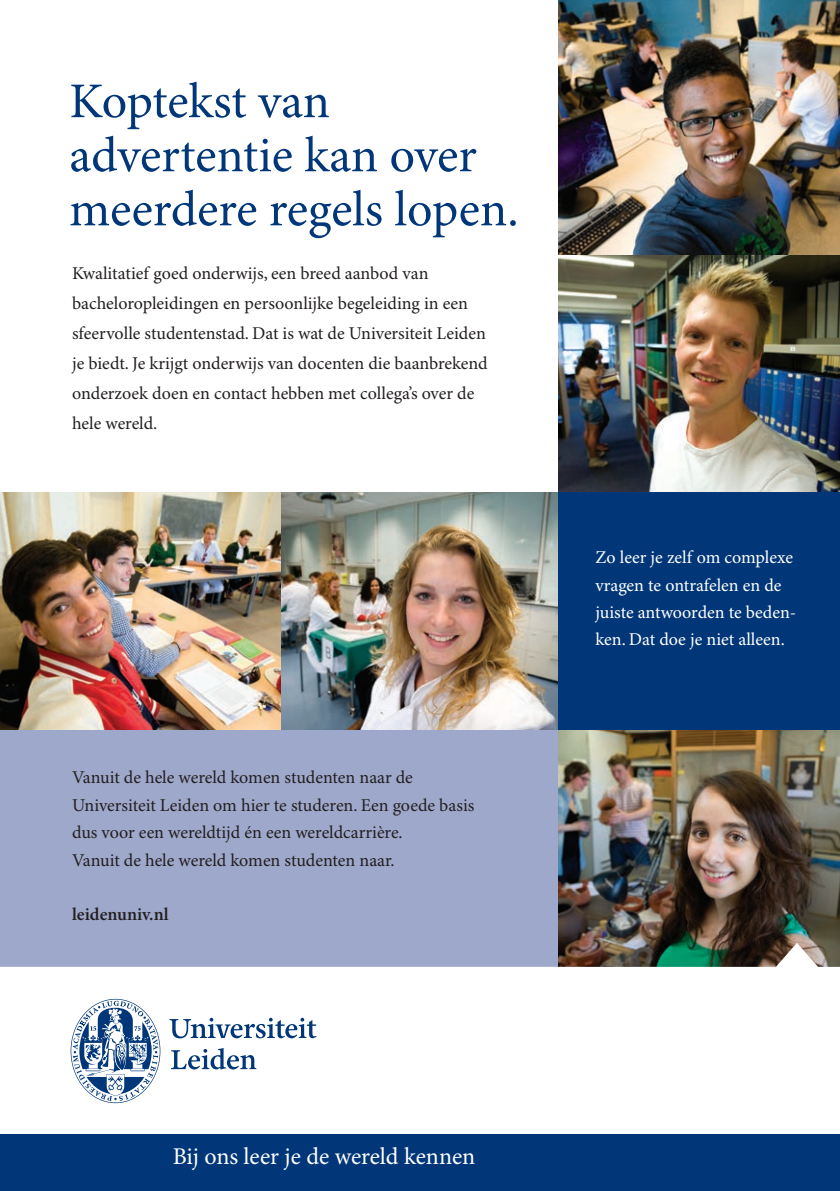
<style>
.page{position:relative;width:840px;height:1191px;background:#fff}
.page>*{position:absolute;margin:0;border:0;box-sizing:border-box;transform-origin:0 0}
.t1{font:50px/54px "Minion Pro";letter-spacing:-.005em;color:#013778}
.t2{font:24px "Minion Pro";color:#fff}
.t3{font:18px/30px "Minion Pro";color:#231f20}
.t4{font:18px/27.4px "Minion Pro";color:#fff}
.t5{font:600 18px "Minion Pro";color:#231f20}
</style>
<div class="page">
<img style="left:0;top:492px;width:557px;height:238px">
<div style="left:0;top:730px;width:557px;height:237px;background:#9ea8ca"></div>
<img style="left:557px;top:0;width:282px;height:493px">
<img style="left:557px;top:730px;width:282px;height:213px">
<div style="left:557px;top:493px;width:282px;height:237px;background:#013778"></div>
<div style="left:0;top:1134px;width:839px;height:57px;background:#013778"></div>
<svg style="left:0;top:943px;width:839px;height:56px"></svg>
<svg style="left:169px;top:1017px;width:147px;height:52px"></svg>
<svg style="left:71px;top:999px;width:89px;height:104px"></svg>
<h1 class="t1" style="left:69px;top:76px;width:450px">Koptekst van advertentie kan over meerdere regels lopen.</h1>
<p class="t3" style="left:72px;top:259px;width:417px">Kwalitatief goed onderwijs, een breed aanbod van bacheloropleidingen en persoonlijke begeleiding in een sfeervolle studentenstad. Dat is wat de Universiteit Leiden je biedt. Je krijgt onderwijs van docenten die baanbrekend onderzoek doen en contact hebben met collega’s over de hele wereld.</p>
<p class="t3" style="left:72px;top:764px;width:403px;line-height:27.4px">Vanuit de hele wereld komen studenten naar de Universiteit Leiden om hier te studeren. Een goede basis dus voor een wereldtijd én een wereldcarrière.<br>Vanuit de hele wereld komen studenten naar.</p>
<p class="t5" style="left:72px;top:904px;width:98px">leidenuniv.nl</p>
<p class="t4" style="left:595px;top:544px;width:202px">Zo leer je zelf om complexe vragen te ontrafelen en de juiste antwoorden te beden&shy;ken. Dat doe je niet alleen.</p>
<h2 class="t2" style="left:173px;top:1142px;width:304px">Bij ons leer je de wereld kennen</h2>
</div>
